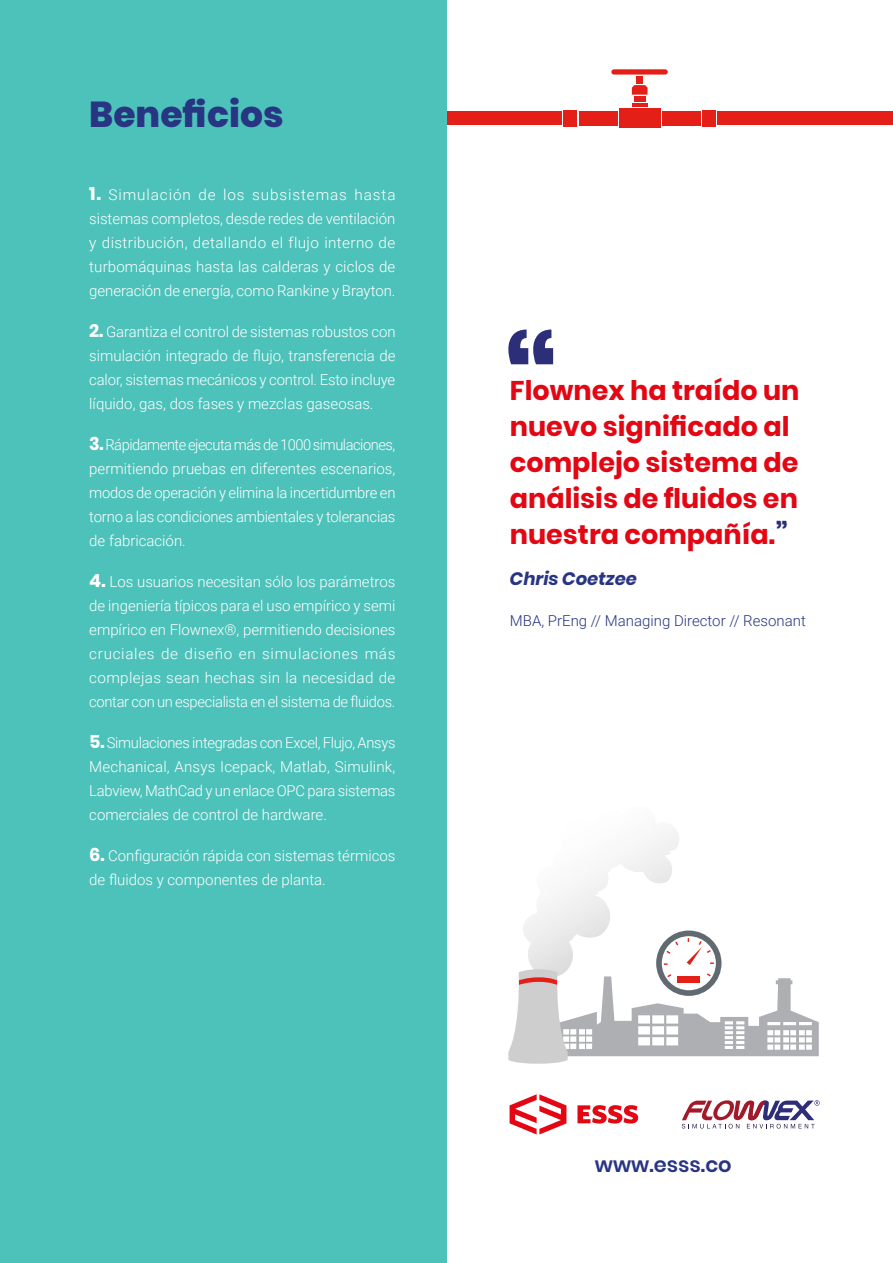
<style>
.page{position:relative;width:893px;height:1263px;background:#fff}
.page>*{position:absolute;margin:0;border:0;box-sizing:border-box;transform-origin:0 0}
.t1{font:800 120px "Poppins";color:#2c2f78}
.t2{font:800 36px "Poppins";color:#283583}
.t3{font:700 27px/36px "Poppins";color:#e30613}
.t4{font:600 21px "Poppins";color:#283583}
.t5{font:italic 700 18px "Poppins";color:#283583}
.t6{font:300 15px/24px "Roboto";color:#fff;text-align:justify}
.t7{font:300 15px "Roboto";color:#283583}
.s1{font-family:"Poppins";font-weight:700;font-size:18px}
.s2{font-weight:800;color:#2a3075}
</style>
<div class="page">
<div style="left:717px;top:111px;width:176px;height:14px;background:#e41f18"></div>
<div style="left:446px;top:111px;width:116px;height:14px;background:#e41f18"></div>
<div style="left:702px;top:110px;width:14px;height:16px;background:#e41f18"></div>
<div style="left:563px;top:110px;width:14px;height:16px;background:#e41f18"></div>
<div style="left:662px;top:111px;width:38px;height:15px;background:#e41f18"></div>
<div style="left:579px;top:111px;width:38px;height:14px;background:#e41f18"></div>
<div style="left:619px;top:108px;width:41px;height:20px;background:#e41f18"></div>
<hr style="left:632px;top:103px;width:15px;height:4px;background:#e41f18">
<div style="left:634px;top:96px;width:11px;height:6px;background:#e41f18"></div>
<div style="left:636px;top:76px;width:7px;height:8px;background:#e41f18"></div>
<div style="left:611px;top:69px;width:57px;height:6px;background:#e41f18;border-radius:3px"></div>
<svg style="left:632px;top:85px;width:15px;height:10px"></svg>
<svg style="left:510px;top:1094px;width:56px;height:40px"></svg>
<svg style="left:577px;top:1105px;width:61px;height:18px"></svg>
<svg style="left:682px;top:1100px;width:138px;height:28px"></svg>
<div style="left:0;top:0;width:446px;height:1263px;background:#4dc2ba"></div>
<div style="left:656px;top:930px;width:65px;height:66px;border:6px solid #616971;border-radius:50%"></div>
<svg style="left:508px;top:937px;width:311px;height:127px"></svg>
<h2 class="t2" style="left:89px;top:94px;width:196px">Beneficios</h2>
<p class="t6" style="left:89px;top:182px;width:308px"><span class="s1">1.</span> Simulación de los subsistemas hasta sistemas completos, desde redes de ventilación y distribución, detallando el flujo interno de turbomáquinas hasta las calderas y ciclos de generación de energía, como Rankine y Brayton.</p>
<p class="t6" style="left:89px;top:319px;width:308px"><span class="s1">2.</span> Garantiza el control de sistemas robustos con simulación integrado de flujo, transferencia de calor, sistemas mecánicos y control. Esto incluye líquido, gas, dos fases y mezclas gaseosas.</p>
<p class="t6" style="left:89px;top:432px;width:308px"><span class="s1">3.</span> Rápidamente ejecuta más de 1000 simulaciones, permitiendo pruebas en diferentes escenarios, modos de operación y elimina la incertidumbre en torno a las condiciones ambientales y tolerancias de fabricación.</p>
<p class="t6" style="left:89px;top:569px;width:308px"><span class="s1">4.</span> Los usuarios necesitan sólo los parámetros de ingeniería típicos para el uso empírico y semi empírico en Flownex®, permitiendo decisiones cruciales de diseño en simulaciones más complejas sean hechas sin la necesidad de contar con un especialista en el sistema de fluidos.</p>
<p class="t6" style="left:89px;top:730px;width:308px"><span class="s1">5.</span> Simulaciones integradas con Excel, Flujo, Ansys Mechanical, Ansys Icepack, Matlab, Simulink, Labview, MathCad y un enlace OPC para sistemas comerciales de control de hardware.</p>
<p class="t6" style="left:89px;top:843px;width:308px"><span class="s1">6.</span> Configuración rápida con sistemas térmicos de fluidos y componentes de planta.</p>
<h1 class="t1" style="left:503px;top:321px;width:58px">“</h1>
<h3 class="t3" style="left:510px;top:373px;width:291px">Flownex ha traído un nuevo significado al complejo sistema de análisis de fluidos en nuestra compañía.<span class="s2">”</span></h3>
<p class="t5" style="left:510px;top:569px;width:129px">Chris Coetzee</p>
<p class="t7" style="left:510px;top:610px;width:298px">MBA, PrEng // Managing Director // Resonant</p>
<h3 class="t4" style="left:595px;top:1152px;width:138px">www.esss.co</h3>
</div>
